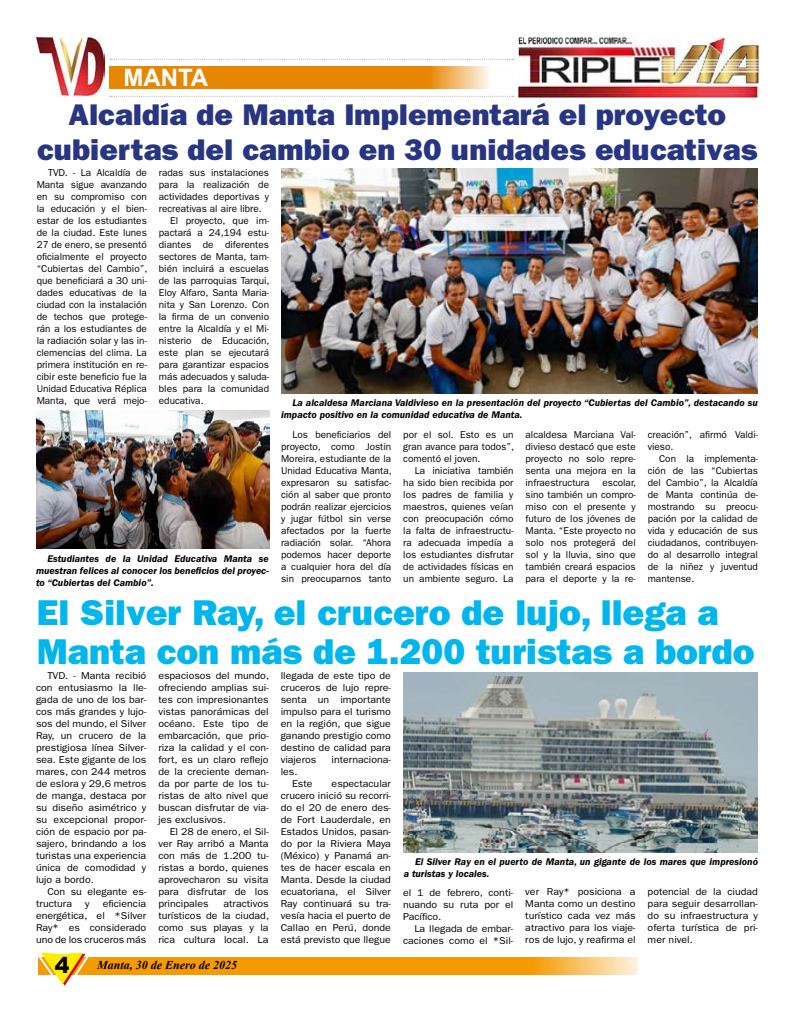
<style>
.page{position:relative;width:794px;height:1021px;background:#fff}
.page>*{position:absolute;margin:0;border:0;box-sizing:border-box;transform-origin:0 0}
.t1{font:36px/39px "ITC Franklin Gothic Std Hvy";color:#00b6ed}
.t2{font:30px/35px "ITC Franklin Gothic Std Hvy";color:#283583;text-align:center}
.t3{font:700 24px "Arial";color:#fff}
.t4{font:italic 700 12px "Times New Roman";color:#000}
.t5{font:10px/12px "ITC Franklin Gothic Std";color:#000;text-align:justify}
.t6{font:10px/12px "ITC Franklin Gothic Std";color:#000;text-align:justify;scale:1.06 1}
.t7{font:italic 600 10px/12px "ITC Franklin Gothic Std";color:#000}
.s1{font-family:"Arial";font-weight:900;font-style:normal;font-size:22px}
</style>
<div class="page">
<svg style="left:91px;top:957px;width:547px;height:17px;background:#f5a215"></svg>
<svg style="left:38px;top:952px;width:53px;height:33px"></svg>
<svg style="left:110px;top:96px;width:404px;height:1px"></svg>
<svg style="left:110px;top:66px;width:379px;height:23px;background:#e88f13"></svg>
<svg style="left:110px;top:59px;width:404px;height:1px"></svg>
<img style="left:36px;top:38px;width:68px;height:59px">
<img style="left:519px;top:38px;width:239px;height:59px">
<img style="left:403px;top:672px;width:355px;height:180px">
<img style="left:281px;top:169px;width:477px;height:224px">
<img style="left:36px;top:410px;width:233px;height:138px">
<h3 class="t3" style="left:123px;top:61px;width:86px">MANTA</h3>
<h2 class="t2" style="left:37px;top:97px;width:722px">Alcaldía de Manta Implementará el proyecto cubiertas del cambio en 30 unidades educativas</h2>
<p class="t5" style="left:37px;top:166px;width:112px;text-indent:11px">TVD. - La Alcaldía de Manta sigue avanzando en su compromiso con la educación y el bien&shy;estar de los estudiantes de la ciudad. Este lunes 27 de enero, se presentó oficialmente el proyecto “Cubiertas del Cambio”, que beneficiará a 30 uni&shy;dades educativas de la ciudad con la instalación de techos que protege&shy;rán a los estudiantes de la radiación solar y las in&shy;clemencias del clima. La primera institución en re&shy;cibir este beneficio fue la Unidad Educativa Réplica Manta, que verá mejo-</p>
<p class="t5" style="left:159px;top:166px;width:112px">radas sus instalaciones</p>
<p class="t5" style="left:159px;top:178px;width:112px">para la realización de</p>
<p class="t5" style="left:159px;top:190px;width:112px">actividades deportivas y</p>
<p class="t5" style="left:159px;top:202px;width:104px">recreativas al aire libre.</p>
<p class="t5" style="left:170px;top:214px;width:100px">El proyecto, que im-</p>
<p class="t5" style="left:159px;top:226px;width:112px">pactará a 24,194 estu-</p>
<p class="t5" style="left:159px;top:238px;width:112px">diantes de diferentes</p>
<p class="t5" style="left:159px;top:250px;width:112px">sectores de Manta, tam-</p>
<p class="t5" style="left:159px;top:262px;width:112px">bién incluirá a escuelas</p>
<p class="t5" style="left:159px;top:274px;width:112px">de las parroquias Tarqui,</p>
<p class="t5" style="left:159px;top:286px;width:112px">Eloy Alfaro, Santa Maria-</p>
<p class="t5" style="left:159px;top:298px;width:112px">nita y San Lorenzo. Con</p>
<p class="t5" style="left:159px;top:310px;width:112px">la firma de un convenio</p>
<p class="t5" style="left:159px;top:322px;width:112px">entre la Alcaldía y el Mi-</p>
<p class="t5" style="left:159px;top:334px;width:112px">nisterio de Educación,</p>
<p class="t5" style="left:159px;top:346px;width:112px">este plan se ejecutará</p>
<p class="t5" style="left:159px;top:358px;width:112px">para garantizar espacios</p>
<p class="t5" style="left:159px;top:370px;width:112px">más adecuados y saluda-</p>
<p class="t5" style="left:159px;top:382px;width:112px">bles para la comunidad</p>
<p class="t5" style="left:159px;top:394px;width:46px">educativa.</p>
<p class="t7" style="left:281px;top:397px;width:478px;text-indent:11px">La alcaldesa Marciana Valdivieso en la presentación del proyecto “Cubiertas del Cambio”, destacando su impacto positivo en la comunidad educativa de Manta.</p>
<p class="t5" style="left:648px;top:429px;width:112px">creación”, afirmó Valdi&shy;vieso.</p>
<p class="t5" style="left:648px;top:453px;width:112px;text-indent:11px">Con la implementa&shy;ción de las “Cubiertas del Cambio”, la Alcaldía de Manta continúa de&shy;mostrando su preocu&shy;pación por la calidad de vida y educación de sus ciudadanos, contribuyen&shy;do al desarrollo integral de la niñez y juventud mantense.</p>
<p class="t5" style="left:281px;top:429px;width:112px;text-indent:11px">Los beneficiarios del proyecto, como Jostin Moreira, estudiante de la Unidad Educativa Manta, expresaron su satisfac&shy;ción al saber que pronto podrán realizar ejercicios y jugar fútbol sin verse afectados por la fuerte radiación solar. “Ahora podemos hacer deporte a cualquier hora del día sin preocuparnos tanto</p>
<p class="t5" style="left:403px;top:429px;width:112px">por el sol. Esto es un gran avance para todos”, comentó el joven.</p>
<p class="t5" style="left:525px;top:429px;width:112px">alcaldesa Marciana Val&shy;divieso destacó que este proyecto no solo repre&shy;senta una mejora en la infraestructura</p>
<p class="t5" style="left:403px;top:465px;width:112px;text-indent:11px">La iniciativa también ha sido bien recibida por los padres de familia y maestros, quienes veían con preocupación cómo la falta de infraestructu&shy;ra adecuada impedía a los estudiantes disfrutar de actividades físicas en un ambiente seguro. La</p>
<p class="t5" style="left:525px;top:477px;width:112px;text-indent:77px">escolar, sino también un compro&shy;miso con el presente y futuro de los jóvenes de Manta. “Este proyecto no solo nos protegerá del sol y la lluvia, sino que también creará espacios para el deporte y la re-</p>
<p class="t7" style="left:36px;top:552px;width:234px;text-align:justify;text-indent:11px">Estudiantes de la Unidad Educativa Manta se muestran felices al conocer los beneficios del proyec&shy;to “Cubiertas del Cambio”.</p>
<h1 class="t1" style="left:37px;top:592px;width:719px">El Silver Ray, el crucero de lujo, llega a<br>Manta con más de 1.200 turistas a bordo</h1>
<p class="t6" style="left:36px;top:669px;width:106px;text-indent:11px">TVD. - Manta recibió con entusiasmo la lle&shy;gada de uno de los bar&shy;cos más grandes y lujo&shy;sos del mundo, el Silver Ray, un crucero de la prestigiosa línea Silver&shy;sea. Este gigante de los mares, con 244 metros de eslora y 29,6 metros de manga, destaca por su diseño asimétrico y su excepcional propor&shy;ción de espacio por pa&shy;sajero, brindando a los turistas una experiencia única de comodidad y lujo a bordo.</p>
<p class="t6" style="left:36px;top:885px;width:106px;text-indent:11px">Con su elegante es&shy;tructura</p>
<p class="t6" style="left:36px;top:897px;width:106px;text-indent:67px">eficiencia energética, el *Silver Ray* es considerado uno de los cruceros más</p>
<p class="t6" style="left:85px;top:897px;width:6px">y</p>
<p class="t6" style="left:158px;top:669px;width:106px">espaciosos del mundo, ofreciendo amplias sui&shy;tes con impresionantes vistas panorámicas del océano. Este tipo de embarcación, que prio&shy;riza la calidad y el con&shy;fort, es un claro reflejo de la creciente deman&shy;da por parte de los tu&shy;ristas de alto nivel que buscan disfrutar de via&shy;jes exclusivos.</p>
<p class="t6" style="left:158px;top:825px;width:106px;text-indent:11px">El 28 de enero, el Sil&shy;ver Ray arribó a Manta con más de 1.200 tu&shy;ristas a bordo, quienes aprovecharon su visita para disfrutar de los principales</p>
<p class="t6" style="left:158px;top:897px;width:106px;text-indent:65px">atractivos turísticos de la ciudad, como sus playas y la rica cultura local. La</p>
<p class="t4" style="left:55px;top:956px;width:184px"><span class="s1">4</span> Manta, 30 de Enero de 2025</p>
<p class="t6" style="left:281px;top:669px;width:106px">llegada de este tipo de cruceros de lujo repre&shy;senta un importante impulso para el turismo en la región, que sigue ganando prestigio como destino de calidad para viajeros</p>
<p class="t6" style="left:331px;top:753px;width:58px">internaciona-</p>
<p class="t6" style="left:292px;top:765px;width:21px;text-indent:-11px">les.<br>Este</p>
<p class="t6" style="left:281px;top:777px;width:106px;text-indent:51px">espectacular crucero inició su recorri&shy;do el 20 de enero des&shy;de Fort Lauderdale, en Estados Unidos, pasan&shy;do por la Riviera Maya (México) y Panamá an&shy;tes de hacer escala en Manta. Desde la ciudad ecuatoriana, el Silver Ray continuará su tra&shy;vesía hacia el puerto de Callao en Perú, donde está previsto que llegue</p>
<p class="t7" style="left:404px;top:856px;width:356px;text-indent:11px">El Silver Ray en el puerto de Manta, un gigante de los mares que impresionó a turistas y locales.</p>
<p class="t6" style="left:403px;top:886px;width:106px">el 1 de febrero, conti&shy;nuando su ruta por el Pacífico.</p>
<p class="t6" style="left:403px;top:922px;width:106px;text-align:right">La llegada de embar&shy;caciones como el *Sil-</p>
<p class="t6" style="left:525px;top:885px;width:106px">ver Ray* posiciona a Manta como un destino turístico cada vez más atractivo para los viaje&shy;ros de lujo, y reafirma el</p>
<p class="t6" style="left:647px;top:885px;width:106px">potencial de la ciudad para seguir desarrollan&shy;do su infraestructura y oferta turística de pri&shy;mer nivel.</p>
</div>
